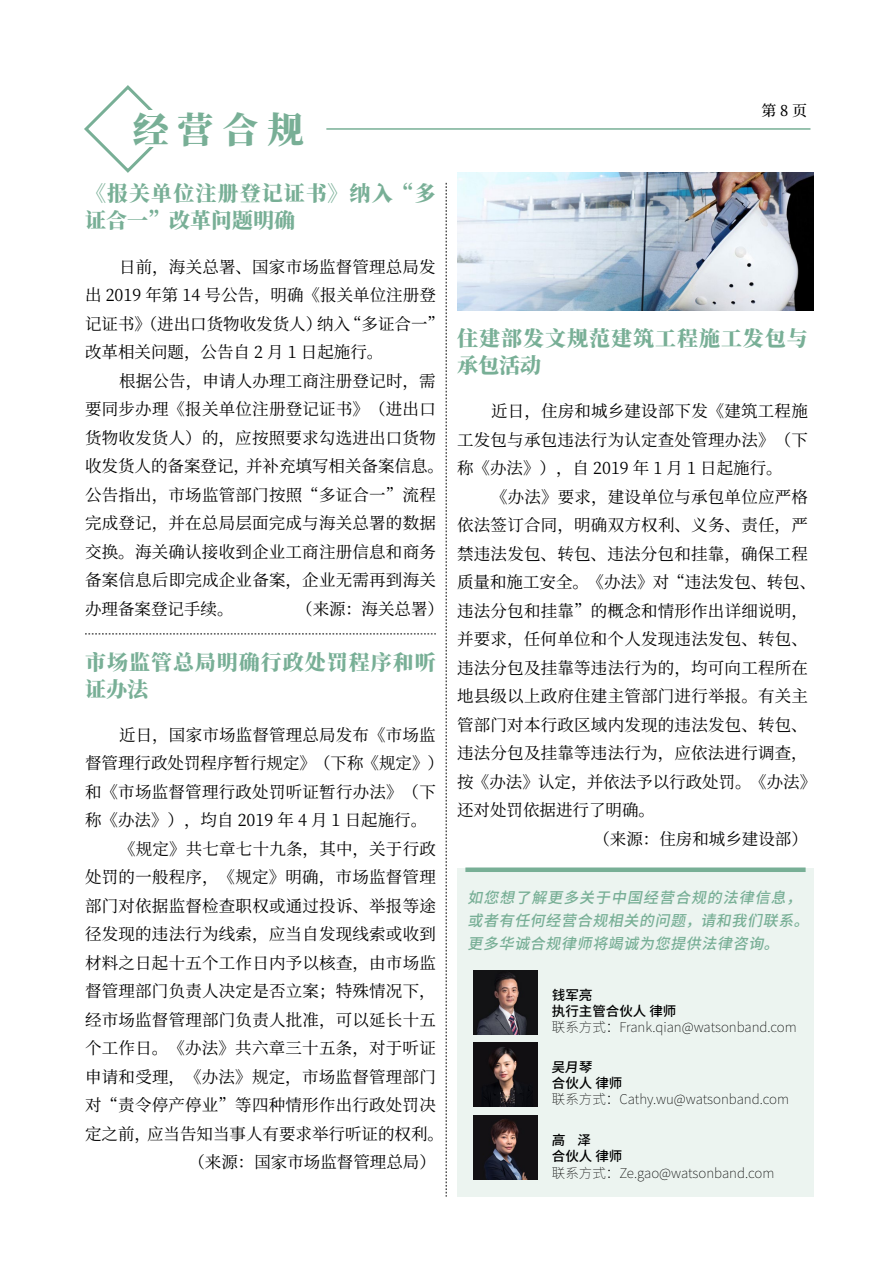
<style>
.page{position:relative;width:893px;height:1263px;background:#fff}
.page>*{position:absolute;margin:0;border:0;box-sizing:border-box;transform-origin:0 0}
.t1{font:800 36px "Source Han Serif CN";color:#78af96}
.t2{font:800 21px/27px "Source Han Serif CN";letter-spacing:.045em;color:#78af96}
.t3{font:16.5px/28.5px "Source Han Serif CN";letter-spacing:.015em;color:#000}
.t4{font:italic 500 15px/22.5px "Source Han Sans CN";color:#78af96}
.t5{font:500 15px "Source Han Serif CN";color:#000}
.t6{font:200 13.5px "Source Han Sans CN";color:#000}
.t7{font:500 13.5px/16.2px "Source Han Sans CN";color:#000}
</style>
<div class="page">
<svg style="left:84px;top:85px;width:70px;height:88px"></svg>
<div style="left:133px;top:111px;width:170px;height:36px;background:#fff"></div>
<hr style="left:326px;top:128px;width:484px;height:2px;background:#78af96">
<div style="left:457px;top:868px;width:357px;height:328px;background:#ecf4f0"></div>
<div style="left:465px;top:867px;width:341px;height:5px;background:#78af96"></div>
<img style="left:473px;top:1042px;width:64px;height:65px">
<img style="left:473px;top:970px;width:64px;height:64px">
<img style="left:473px;top:1115px;width:64px;height:64px">
<svg style="left:85px;top:634px;width:351px;height:1px"></svg>
<svg style="left:446px;top:183px;width:1px;height:1013px"></svg>
<img style="left:457px;top:173px;width:357px;height:137px">
<h1 class="t1" style="left:133px;top:109px;width:172px">经 营 合 规</h1>
<p class="t2" style="left:85px;top:181px;width:352px">《报关单位注册登记证书》纳入“多证合一”改革问题明确</p>
<p class="t3" style="left:85px;top:253px;width:361px;text-indent:34px">日前，海关总署、国家市场监督管理总局发出 2019 年第 14 号公告，明确《报关单位注册登记证书》（进出口货物收发货人）纳入“多证合一”改革相关问题，公告自 2 月 1 日起施行。</p>
<p class="t3" style="left:85px;top:367px;width:361px;text-indent:34px">根据公告，申请人办理工商注册登记时，需要同步办理《报关单位注册登记证书》（进出口货物收发货人）的，应按照要求勾选进出口货物收发货人的备案登记，并补充填写相关备案信息。公告指出，市场监管部门按照“多证合一”流程完成登记，并在总局层面完成与海关总署的数据交换。海关确认接收到企业工商注册信息和商务备案信息后即完成企业备案，企业无需再到海关办理备案登记手续。</p>
<p class="t3" style="left:296px;top:595px;width:149px">（来源：海关总署）</p>
<p class="t2" style="left:85px;top:649px;width:352px">市场监管总局明确行政处罚程序和听证办法</p>
<p class="t3" style="left:85px;top:721px;width:361px;text-indent:34px">近日，国家市场监督管理总局发布《市场监督管理行政处罚程序暂行规定》（下称《规定》）和《市场监督管理行政处罚听证暂行办法》（下称《办法》），均自 2019 年 4 月 1 日起施行。</p>
<p class="t3" style="left:119px;top:835px;width:318px">《规定》共七章七十九条，其中，关于行政</p>
<p class="t3" style="left:85px;top:863px;width:352px">处罚的一般程序，《规定》明确，市场监督管理</p>
<p class="t3" style="left:85px;top:892px;width:352px">部门对依据监督检查职权或通过投诉、举报等途</p>
<p class="t3" style="left:85px;top:920px;width:352px">径发现的违法行为线索，应当自发现线索或收到</p>
<p class="t3" style="left:85px;top:949px;width:352px">材料之日起十五个工作日内予以核查，由市场监</p>
<p class="t3" style="left:85px;top:977px;width:352px">督管理部门负责人决定是否立案；特殊情况下，</p>
<p class="t3" style="left:85px;top:1006px;width:352px">经市场监督管理部门负责人批准，可以延长十五</p>
<p class="t3" style="left:85px;top:1034px;width:352px">个工作日。《办法》共六章三十五条，对于听证</p>
<p class="t3" style="left:85px;top:1063px;width:352px">申请和受理，《办法》规定，市场监督管理部门</p>
<p class="t3" style="left:85px;top:1091px;width:352px">对“责令停产停业”等四种情形作出行政处罚决</p>
<p class="t3" style="left:85px;top:1120px;width:361px">定之前，应当告知当事人有要求举行听证的权利。</p>
<p class="t3" style="left:188px;top:1148px;width:249px">（来源：国家市场监督管理总局）</p>
<p class="t5" style="left:762px;top:102px;width:47px">第8页</p>
<p class="t2" style="left:457px;top:325px;width:352px">住建部发文规范建筑工程施工发包与承包活动</p>
<p class="t3" style="left:457px;top:397px;width:352px;text-align:justify;text-indent:34px">近日，住房和城乡建设部下发《建筑工程施工发包与承包违法行为认定查处管理办法》（下称《办法》），自 2019 年 1 月 1 日起施行。</p>
<p class="t3" style="left:491px;top:483px;width:318px">《办法》要求，建设单位与承包单位应严格</p>
<p class="t3" style="left:457px;top:511px;width:352px">依法签订合同，明确双方权利、义务、责任，严</p>
<p class="t3" style="left:457px;top:540px;width:352px">禁违法发包、转包、违法分包和挂靠，确保工程</p>
<p class="t3" style="left:457px;top:568px;width:361px">质量和施工安全。《办法》对“违法发包、转包、</p>
<p class="t3" style="left:457px;top:597px;width:352px">违法分包和挂靠”的概念和情形作出详细说明，</p>
<p class="t3" style="left:457px;top:625px;width:352px">并要求，任何单位和个人发现违法发包、转包、</p>
<p class="t3" style="left:457px;top:654px;width:352px">违法分包及挂靠等违法行为的，均可向工程所在</p>
<p class="t3" style="left:457px;top:682px;width:352px">地县级以上政府住建主管部门进行举报。有关主</p>
<p class="t3" style="left:457px;top:711px;width:352px">管部门对本行政区域内发现的违法发包、转包、</p>
<p class="t3" style="left:457px;top:739px;width:352px">违法分包及挂靠等违法行为，应依法进行调查，</p>
<p class="t3" style="left:457px;top:768px;width:361px">按《办法》认定，并依法予以行政处罚。《办法》</p>
<p class="t3" style="left:457px;top:796px;width:199px">还对处罚依据进行了明确。</p>
<p class="t3" style="left:593px;top:825px;width:216px">（来源：住房和城乡建设部）</p>
<p class="t4" style="left:468px;top:887px;width:350px">如您想了解更多关于中国经营合规的法律信息，或者有任何经营合规相关的问题，请和我们联系。更多华诚合规律师将竭诚为您提供法律咨询。</p>
<p class="t7" style="left:551px;top:987px;width:126px">钱军亮<br>执行主管合伙人 律师</p>
<p class="t6" style="left:552px;top:1020px;width:246px">联系方式：Frank.qian@watsonband.com</p>
<p class="t7" style="left:551px;top:1059px;width:72px">吴月琴<br>合伙人 律师</p>
<p class="t6" style="left:552px;top:1091px;width:239px">联系方式：Cathy.wu@watsonband.com</p>
<p class="t7" style="left:551px;top:1132px;width:72px">高 泽<br>合伙人 律师</p>
<p class="t6" style="left:552px;top:1165px;width:224px">联系方式：Ze.gao@watsonband.com</p>
</div>
